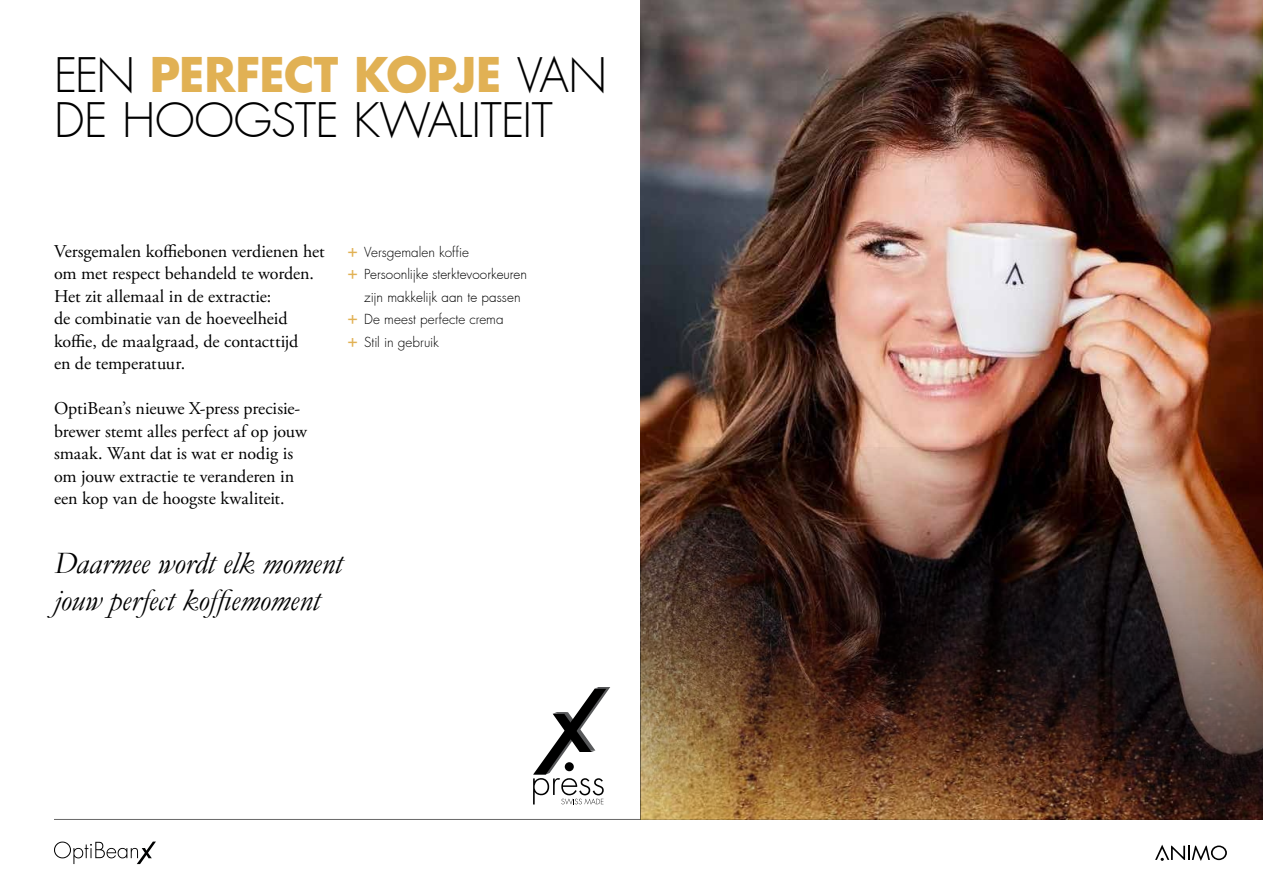
<style>
.page{position:relative;width:1263px;height:893px;background:#fff}
.page>*{position:absolute;margin:0;border:0;box-sizing:border-box;transform-origin:0 0}
.t1{font:700 46.5px "Futura Std";letter-spacing:-.015em;color:#e1b154}
.t2{font:300 46.5px "Futura";letter-spacing:-.015em;color:#000}
.t3{font:italic 31.5px/37.8px "Garamond";letter-spacing:-.005em;color:#000}
.t4{font:18px/22.5px "Adobe Garamond Pro";letter-spacing:-.005em;color:#000}
.t5{font:300 13.5px/22.5px "Futura";color:#000}
.t6{font:300 13.5px/22.5px "Futura Std";color:#000}
.s1{font-family:"Futura";font-weight:300;color:#000}
.s2{font-weight:400;font-size:18px;color:#e1b154}
.s3{font-family:"Futura Std";font-weight:400;font-size:18px;color:#e1b154}
</style>
<div class="page">
<svg style="left:1155px;top:845px;width:72px;height:16px"></svg>
<svg style="left:54px;top:842px;width:102px;height:22px"></svg>
<hr style="left:54px;top:819px;width:1173px;height:1px;background:#000">
<svg style="left:533px;top:687px;width:77px;height:117px"></svg>
<img style="left:640px;top:0;width:623px;height:447px">
<img style="left:640px;top:447px;width:623px;height:373px">
<h1 class="t1" style="left:54px;top:44px;width:555px"><span class="s1">EEN</span> PERFECT KOPJE <span class="s1">VAN</span></h1>
<h1 class="t2" style="left:54px;top:92px;width:500px">DE HOOGSTE KWALITEIT</h1>
<p class="t4" style="left:54px;top:240px;width:272px">Versgemalen koffiebonen verdienen het om met respect behandeld te worden.<br>Het zit allemaal in de extractie:<br>de combinatie van de hoeveelheid koffie, de maalgraad, de contacttijd<br>en de temperatuur.</p>
<p class="t4" style="left:54px;top:398px;width:254px">OptiBean’s nieuwe X-press precisie&shy;brewer stemt alles perfect af op jouw smaak. Want dat is wat er nodig is om jouw extractie te veranderen in een kop van de hoogste kwaliteit.</p>
<p class="t6" style="left:347px;top:241px;width:123px"><span class="s2">+</span> Versgemalen koffie</p>
<p class="t5" style="left:364px;top:263px;width:164px;text-indent:-17px"><span class="s3">+</span> Persoonlijke sterktevoorkeuren zijn makkelijk aan te passen</p>
<p class="t6" style="left:347px;top:308px;width:158px"><span class="s2">+</span> De meest perfecte crema <span class="s2">+</span> Stil in gebruik</p>
<h2 class="t3" style="left:54px;top:543px;width:290px">Daarmee wordt elk moment jouw perfect koffiemoment</h2>
</div>
